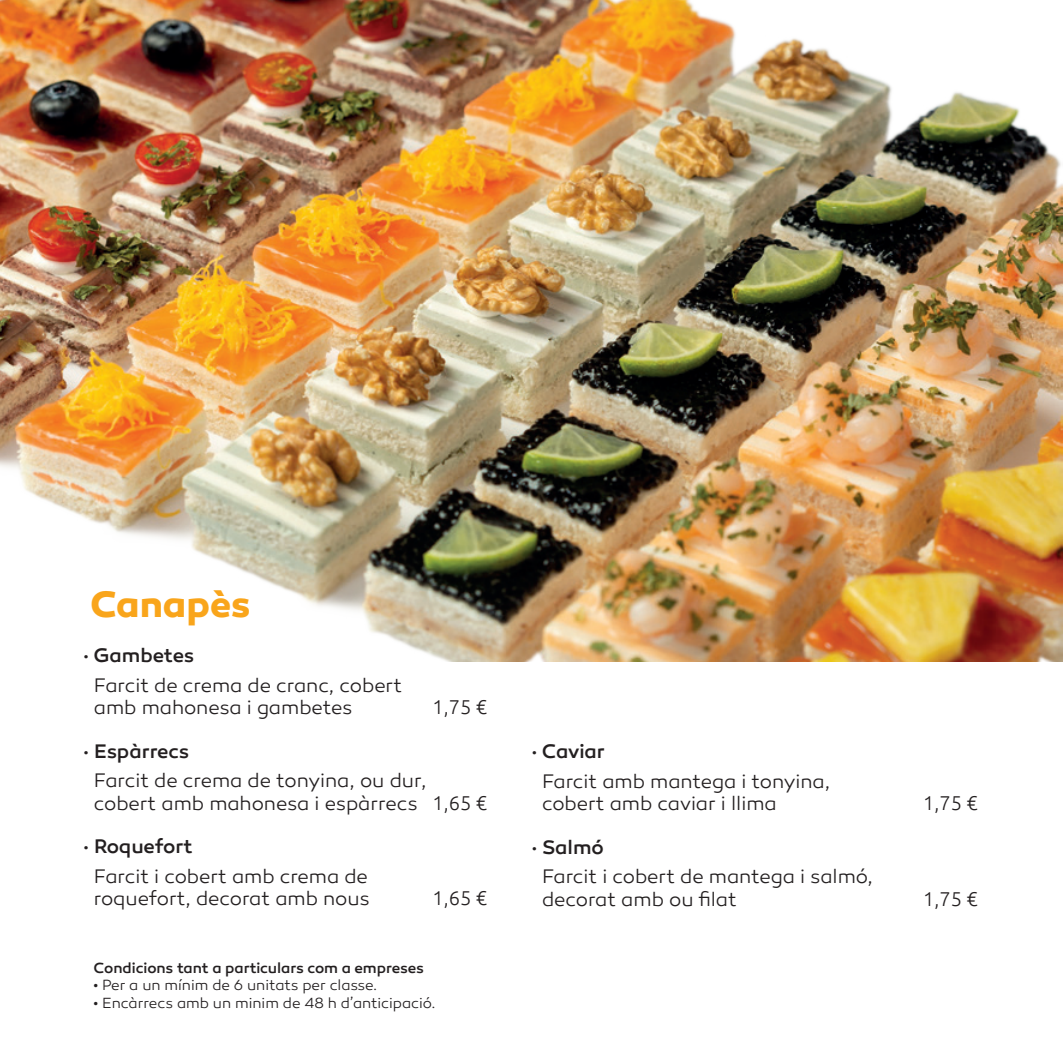
<style>
.page{position:relative;width:1063px;height:1063px;background:#fff}
.page>*{position:absolute;margin:0;border:0;box-sizing:border-box;transform-origin:0 0}
.t1{font:700 37.5px "Canaro";color:#f9a51b}
.t2{font:300 20px/22.5px "Canaro";letter-spacing:-.005em;color:#231f20}
.t3{font:500 20px "Canaro";color:#231f20}
.t4{font:300 20px "Ubuntu";color:#231f20}
.t5{font:300 15px "Canaro";color:#231f20}
.t6{font:500 15px "Canaro";letter-spacing:-.005em;color:#231f20}
.s1{font-family:"Ubuntu"}
</style>
<div class="page">
<img style="left:0;top:0;width:1063px;height:661px">
<h1 class="t1" style="left:90px;top:581px;width:162px">Canapès</h1>
<p class="t3" style="left:83px;top:644px;width:113px">· Gambetes</p>
<p class="t2" style="left:94px;top:674px;width:310px">Farcit de crema de cranc, cobert amb mahonesa i gambetes</p>
<p class="t4" style="left:433px;top:695px;width:56px">1,75 €</p>
<p class="t3" style="left:83px;top:739px;width:108px">· Espàrrecs</p>
<p class="t2" style="left:94px;top:770px;width:395px">Farcit de crema de tonyina, ou dur, cobert amb mahonesa i espàrrecs <span class="s1">1,65 €</span></p>
<p class="t3" style="left:83px;top:834px;width:111px">· Roquefort</p>
<p class="t2" style="left:94px;top:865px;width:277px">Farcit i cobert amb crema de roquefort, decorat amb nous</p>
<p class="t4" style="left:433px;top:886px;width:56px">1,65 €</p>
<p class="t6" style="left:94px;top:958px;width:332px">Condicions tant a particulars com a empreses</p>
<p class="t5" style="left:94px;top:976px;width:285px">• Per a un mínim de 6 unitats per classe.</p>
<p class="t5" style="left:94px;top:994px;width:344px">• Encàrrecs amb un minim de 48 h d’anticipació.</p>
<p class="t3" style="left:531px;top:739px;width:75px">· Caviar</p>
<p class="t2" style="left:542px;top:770px;width:290px">Farcit amb mantega i tonyina, cobert amb caviar i llima</p>
<p class="t3" style="left:531px;top:835px;width:74px">· Salmó</p>
<p class="t2" style="left:542px;top:865px;width:333px">Farcit i cobert de mantega i salmó, decorat amb ou filat</p>
<p class="t4" style="left:923px;top:791px;width:56px">1,75 €</p>
<p class="t4" style="left:923px;top:886px;width:56px">1,75 €</p>
</div>
